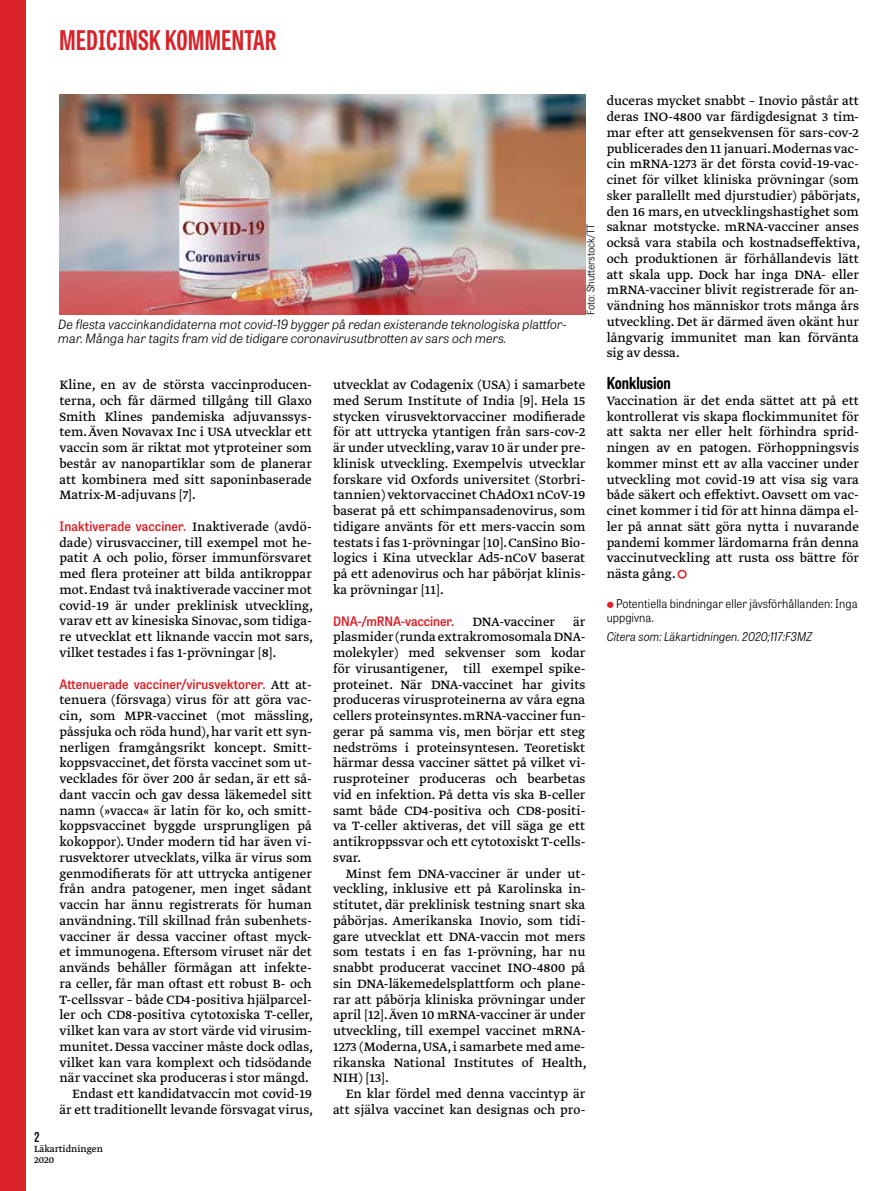
<style>
.page{position:relative;width:893px;height:1191px;background:#fff}
.page>*{position:absolute;margin:0;border:0;box-sizing:border-box;transform-origin:0 0}
.t1{font:700 27px "Tablet Gothic Compressed";letter-spacing:.02em;color:#da2128}
.t2{font:700 16.5px "Tablet Gothic Condensed";color:#000}
.t3{font:14.25px/15.8px "Greta Text Pro Regular Min";color:#000;text-align:justify}
.t4{font:600 13.5px "Tablet Gothic Condensed";color:#000}
.t5{font:600 13.05px "Tablet Gothic Narrow";letter-spacing:.01em;color:#da2128}
.t6{font:italic 300 12.75px/13.5px "Tablet Gothic";color:#000}
.t7{font:300 12px/14.2px "Tablet Gothic Narrow";letter-spacing:.005em;color:#000}
.t8{font:italic 300 12px "Tablet Gothic Narrow";color:#000}
.t9{font:300 10.5px "Tablet Gothic Narrow";color:#000}
.t10{font:10.5px/10.5px "Greta Text Pro";color:#000}
.s1{font-family:"Greta Text Pro Regular Min";font-weight:400;font-size:14.25px;color:#000}
.s2{color:#da2128}
</style>
<div class="page">
<div style="left:0;top:0;width:26px;height:1191px;background:#da2128"></div>
<img style="left:60px;top:94px;width:525px;height:221px">
<h1 class="t1" style="left:60px;top:22px;width:218px">MEDICINSK KOMMENTAR</h1>
<p class="t6" style="left:58px;top:317px;width:510px">De flesta vaccinkandidaterna mot covid-19 bygger på redan existerande teknologiska plattfor&shy;mar. Många har tagits fram vid de tidigare coronavirusutbrotten av sars och mers.</p>
<p class="t9" style="left:584px;top:315px;width:93px;rotate:-90deg">Foto: Shutterstock/TT</p>
<p class="t3" style="left:60px;top:377px;width:254px">Kline, en av de största vaccinproducen&shy;terna, och får därmed tillgång till Glaxo Smith Klines pandemiska adjuvanssys&shy;tem. Även Novavax Inc i USA utvecklar ett vaccin som är riktat mot ytproteiner som består av nanopartiklar som de planerar att kombinera med sitt saponinbaserade Matrix-M-adjuvans [7].</p>
<p class="t5" style="left:60px;top:517px;width:254px">Inaktiverade vacciner. <span class="s1">Inaktiverade (avdö-</span></p>
<p class="t3" style="left:60px;top:535px;width:255px">dade) virusvacciner, till exempel mot he&shy;patit A och polio, förser immunförsvaret med flera proteiner att bilda antikroppar mot. Endast två inaktiverade vacciner mot covid-19 är under preklinisk utveckling, varav ett av kinesiska Sinovac, som tidiga&shy;re utvecklat ett liknande vaccin mot sars, vilket testades i fas 1-prövningar [8].</p>
<p class="t5" style="left:60px;top:675px;width:254px">Attenuerade vacciner/virusvektorer. <span class="s1">Att at-</span></p>
<p class="t3" style="left:60px;top:692px;width:254px">tenuera (försvaga) virus för att göra vac-</p>
<p class="t3" style="left:60px;top:708px;width:255px">cin, som MPR-vaccinet (mot mässling,</p>
<p class="t3" style="left:60px;top:724px;width:254px">påssjuka och röda hund), har varit ett syn-</p>
<p class="t3" style="left:60px;top:740px;width:254px">nerligen framgångsrikt koncept. Smitt-</p>
<p class="t3" style="left:60px;top:755px;width:254px">koppsvaccinet, det första vaccinet som ut-</p>
<p class="t3" style="left:60px;top:771px;width:254px">vecklades för över 200 år sedan, är ett så-</p>
<p class="t3" style="left:60px;top:787px;width:254px">dant vaccin och gav dessa läkemedel sitt</p>
<p class="t3" style="left:60px;top:803px;width:254px">namn (»vacca« är latin för ko, och smitt-</p>
<p class="t3" style="left:60px;top:818px;width:254px">koppsvaccinet byggde ursprungligen på</p>
<p class="t3" style="left:60px;top:834px;width:254px">kokoppor). Under modern tid har även vi-</p>
<p class="t3" style="left:60px;top:850px;width:254px">rusvektorer utvecklats, vilka är virus som</p>
<p class="t3" style="left:60px;top:866px;width:254px">genmodifierats för att uttrycka antigener</p>
<p class="t3" style="left:60px;top:881px;width:254px">från andra patogener, men inget sådant</p>
<p class="t3" style="left:60px;top:897px;width:254px">vaccin har ännu registrerats för human</p>
<p class="t3" style="left:60px;top:913px;width:254px">användning. Till skillnad från subenhets-</p>
<p class="t3" style="left:60px;top:929px;width:254px">vacciner är dessa vacciner oftast myck-</p>
<p class="t3" style="left:60px;top:944px;width:254px">et immunogena. Eftersom viruset när det</p>
<p class="t3" style="left:60px;top:960px;width:254px">används behåller förmågan att infekte-</p>
<p class="t3" style="left:60px;top:976px;width:254px">ra celler, får man oftast ett robust B- och</p>
<p class="t3" style="left:60px;top:992px;width:254px">T-cellssvar – både CD4-positiva hjälparcel-</p>
<p class="t3" style="left:60px;top:1007px;width:255px">ler och CD8-positiva cytotoxiska T-celler,</p>
<p class="t3" style="left:60px;top:1023px;width:254px">vilket kan vara av stort värde vid virusim-</p>
<p class="t3" style="left:60px;top:1039px;width:255px">munitet. Dessa vacciner måste dock odlas,</p>
<p class="t3" style="left:60px;top:1055px;width:254px">vilket kan vara komplext och tidsödande</p>
<p class="t3" style="left:60px;top:1070px;width:251px">när vaccinet ska produceras i stor mängd.</p>
<p class="t3" style="left:72px;top:1086px;width:241px">Endast ett kandidatvaccin mot covid-19</p>
<p class="t3" style="left:60px;top:1102px;width:255px">är ett traditionellt levande försvagat virus,</p>
<p class="t4" style="left:34px;top:1127px;width:7px">2</p>
<p class="t10" style="left:34px;top:1144px;width:70px">Läkartidningen<br>2020</p>
<p class="t3" style="left:333px;top:377px;width:254px">utvecklat av Codagenix (USA) i samarbete med Serum Institute of India [9]. Hela 15 stycken virusvektorvacciner modifierade för att uttrycka ytantigen från sars-cov-2 är under utveckling, varav 10 är under pre&shy;klinisk utveckling. Exempelvis utvecklar forskare vid Oxfords universitet (Storbri&shy;tannien) vektorvaccinet ChAdOx1 nCoV-19 baserat på ett schimpansadenovirus, som tidigare använts för ett mers-vaccin som testats i fas 1-prövningar [10]. CanSino Bio&shy;logics i Kina utvecklar Ad5-nCoV baserat på ett adenovirus och har påbörjat klinis&shy;ka prövningar [11].</p>
<p class="t5" style="left:333px;top:612px;width:123px">DNA-/mRNA-vacciner.</p>
<p class="t3" style="left:472px;top:614px;width:84px">DNA-vacciner</p>
<p class="t3" style="left:333px;top:614px;width:254px;text-indent:240px">är plasmider (runda extrakromosomala DNA&shy;molekyler) med sekvenser som kodar för virusantigener, till exempel spike&shy;proteinet. När DNA-vaccinet har givits produceras virusproteinerna av våra egna cellers proteinsyntes. mRNA-vacciner fun&shy;gerar på samma vis, men börjar ett steg nedströms i proteinsyntesen. Teoretiskt härmar dessa vacciner sättet på vilket vi&shy;rusproteiner produceras och bearbetas vid en infektion. På detta vis ska B-celler samt både CD4-positiva och CD8-positi&shy;va T-celler aktiveras, det vill säga ge ett antikroppssvar och ett cytotoxiskt T-cells&shy;svar.</p>
<p class="t3" style="left:333px;top:866px;width:255px;text-indent:13px">Minst fem DNA-vacciner är under ut&shy;veckling, inklusive ett på Karolinska in&shy;stitutet, där preklinisk testning snart ska påbörjas. Amerikanska Inovio, som tidi&shy;gare utvecklat ett DNA-vaccin mot mers som testats i en fas 1-prövning, har nu snabbt producerat vaccinet INO-4800 på sin DNA-läkemedelsplattform och plane&shy;rar att påbörja kliniska prövningar under april [12]. Även 10 mRNA-vacciner är under utveckling, till exempel vaccinet mRNA-1273 (Moderna, USA, i samarbete med ame&shy;rikanska National Institutes of Health, NIH) [13].</p>
<p class="t3" style="left:333px;top:1086px;width:254px;text-align:right">En klar fördel med denna vaccintyp är att själva vaccinet kan designas och pro-</p>
<p class="t3" style="left:607px;top:94px;width:255px">duceras mycket snabbt – Inovio påstår att deras INO-4800 var färdigdesignat 3 tim&shy;mar efter att gensekvensen för sars-cov-2 publicerades den 11 januari.Modernas vac&shy;cin mRNA-1273 är det första covid-19-vac&shy;cinet för vilket kliniska prövningar (som sker parallellt med djurstudier) påbörjats, den 16 mars, en utvecklingshastighet som saknar motstycke. mRNA-vacciner anses också vara stabila och kostnadseffektiva, och produktionen är förhållandevis lätt att skala upp. Dock har inga DNA- eller mRNA-vacciner blivit registrerade för an&shy;vändning hos människor trots många års utveckling. Det är därmed även okänt hur långvarig immunitet man kan förvänta sig av dessa.</p>
<p class="t2" style="left:607px;top:372px;width:66px">Konklusion</p>
<p class="t3" style="left:607px;top:393px;width:254px">Vaccination är det enda sättet att på ett kontrollerat vis skapa flockimmunitet för att sakta ner eller helt förhindra sprid&shy;ningen av en patogen. Förhoppningsvis kommer minst ett av alla vacciner under utveckling mot covid-19 att visa sig vara både säkert och effektivt. Oavsett om vac&shy;cinet kommer i tid för att hinna dämpa el&shy;ler på annat sätt göra nytta i nuvarande pandemi kommer lärdomarna från denna vaccinutveckling att rusta oss bättre för nästa gång. <span class="s2">▲</span></p>
<p class="t7" style="left:607px;top:596px;width:253px;text-indent:9px">Potentiella bindningar eller jävsförhållanden: Inga uppgivna.</p>
<p class="t8" style="left:607px;top:628px;width:207px">Citera som: Läkartidningen. 2020;117:F3MZ</p>
</div>
